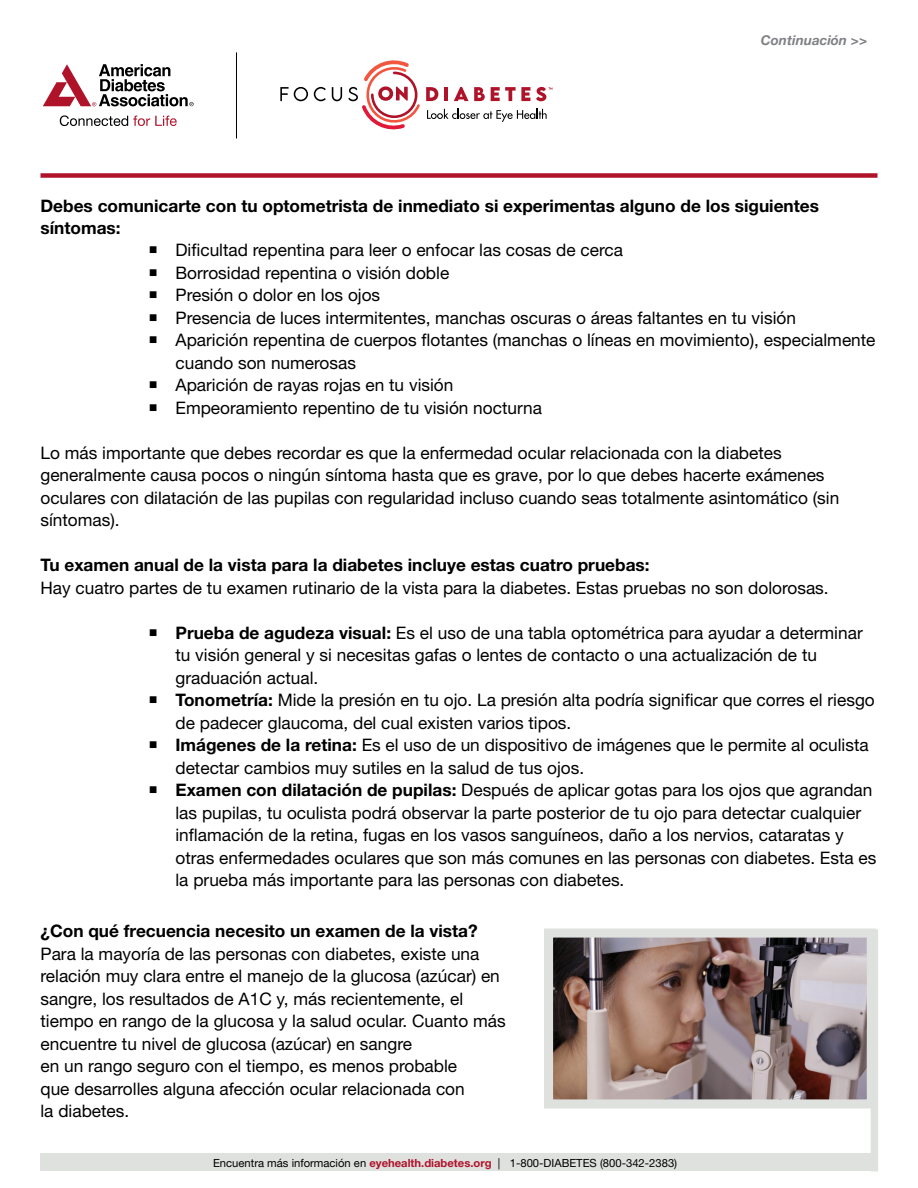
<style>
.page{position:relative;width:918px;height:1188px;background:#fff}
.page>*{position:absolute;margin:0;border:0;box-sizing:border-box;transform-origin:0 0}
.t1{font:17.25px/22.5px "Helvetica Neue LT Pro";color:#000}
.t2{font:700 17.25px/22.5px "Helvetica Neue LT Pro";color:#000}
.t3{font:italic 700 13.5px "Helvetica Neue";color:#808285}
.t4{font:11.25px "Helvetica Neue LT Pro";color:#000}
.s1{font-weight:700}
.s2{font-weight:700;color:#ae132a}
</style>
<div class="page">
<div style="left:40px;top:173px;width:838px;height:5px;background:#ae132a"></div>
<div style="left:40px;top:1154px;width:838px;height:18px;background:#dfe1df"></div>
<svg style="left:280px;top:87px;width:28px;height:14px"></svg>
<svg style="left:314px;top:87px;width:12px;height:14px"></svg>
<svg style="left:332px;top:87px;width:10px;height:14px"></svg>
<svg style="left:426px;top:87px;width:12px;height:14px"></svg>
<hr style="left:444px;top:87px;width:4px;height:14px;background:#ae132a">
<svg style="left:454px;top:87px;width:31px;height:14px"></svg>
<svg style="left:491px;top:87px;width:39px;height:14px"></svg>
<svg style="left:348px;top:60px;width:72px;height:70px"></svg>
<svg style="left:427px;top:109px;width:120px;height:13px"></svg>
<svg style="left:536px;top:87px;width:17px;height:14px"></svg>
<svg style="left:43px;top:64px;width:151px;height:42px"></svg>
<svg style="left:60px;top:115px;width:117px;height:11px"></svg>
<hr style="left:236px;top:52px;width:1px;height:86px;background:#000">
<img style="left:554px;top:938px;width:312px;height:160px">
<div style="left:544px;top:928px;width:332px;height:180px;border:9px solid #dfe1df"></div>
<div style="left:871px;top:929px;width:7px;height:242px;background:#dfe1df"></div>
<p class="t3" style="left:761px;top:30px;width:108px">Continuación &gt;&gt;</p>
<p class="t2" style="left:40px;top:194px;width:780px">Debes comunicarte con tu optometrista de inmediato si experimentas alguno de los siguientes síntomas:</p>
<p class="t1" style="left:175px;top:239px;width:702px">Dificultad repentina para leer o enfocar las cosas de cerca<br>Borrosidad repentina o visión doble<br>Presión o dolor en los ojos<br>Presencia de luces intermitentes, manchas oscuras o áreas faltantes en tu visión<br>Aparición repentina de cuerpos flotantes (manchas o líneas en movimiento), especialmente cuando son numerosas<br>Aparición de rayas rojas en tu visión<br>Empeoramiento repentino de tu visión nocturna</p>
<p class="t1" style="left:40px;top:441px;width:800px">Lo más importante que debes recordar es que la enfermedad ocular relacionada con la diabetes generalmente causa pocos o ningún síntoma hasta que es grave, por lo que debes hacerte exámenes oculares con dilatación de las pupilas con regularidad incluso cuando seas totalmente asintomático (sin síntomas).</p>
<p class="t2" style="left:40px;top:554px;width:611px">Tu examen anual de la vista para la diabetes incluye estas cuatro pruebas:</p>
<p class="t1" style="left:40px;top:576px;width:790px">Hay cuatro partes de tu examen rutinario de la vista para la diabetes. Estas pruebas no son dolorosas.</p>
<p class="t1" style="left:175px;top:621px;width:703px"><span class="s1">Prueba de agudeza visual:</span> Es el uso de una tabla optométrica para ayudar a determinar tu visión general y si necesitas gafas o lentes de contacto o una actualización de tu graduación actual.<br><span class="s1">Tonometría:</span> Mide la presión en tu ojo. La presión alta podría significar que corres el riesgo de padecer glaucoma, del cual existen varios tipos.<br><span class="s1">Imágenes de la retina:</span> Es el uso de un dispositivo de imágenes que le permite al oculista detectar cambios muy sutiles en la salud de tus ojos.<br><span class="s1">Examen con dilatación de pupilas:</span> Después de aplicar gotas para los ojos que agrandan las pupilas, tu oculista podrá observar la parte posterior de tu ojo para detectar cualquier inflamación de la retina, fugas en los vasos sanguíneos, daño a los nervios, cataratas y otras enfermedades oculares que son más comunes en las personas con diabetes. Esta es la prueba más importante para las personas con diabetes.</p>
<p class="t2" style="left:40px;top:920px;width:439px">¿Con qué frecuencia necesito un examen de la vista?</p>
<p class="t1" style="left:40px;top:942px;width:467px">Para la mayoría de las personas con diabetes, existe una relación muy clara entre el manejo de la glucosa (azúcar) en sangre, los resultados de A1C y, más recientemente, el tiempo en rango de la glucosa y la salud ocular. Cuanto más encuentre tu nivel de glucosa (azúcar) en sangre<br>en un rango seguro con el tiempo, es menos probable<br>que desarrolles alguna afección ocular relacionada con<br>la diabetes.</p>
<p class="t4" style="left:213px;top:1156px;width:466px">Encuentra más información en <span class="s2">eyehealth.diabetes.org</span> | 1-800-DIABETES (800-342-2383)</p>
</div>
